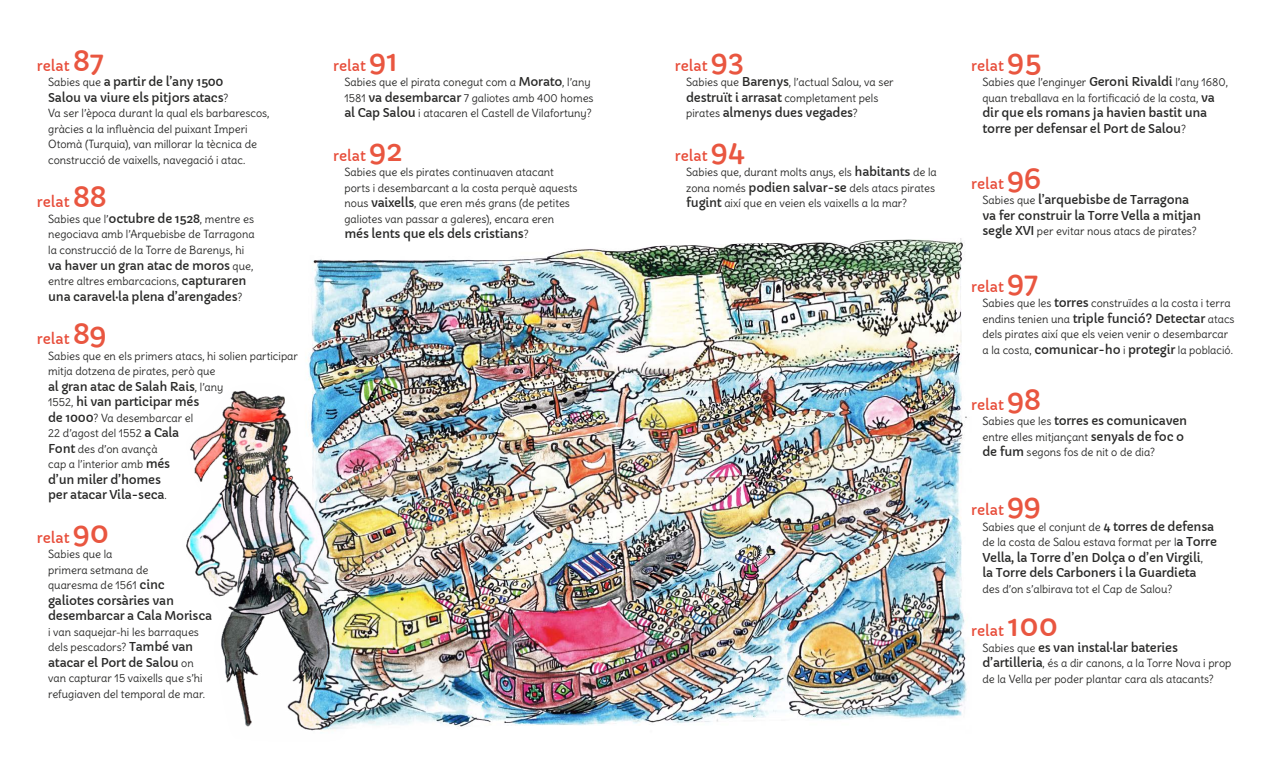
<style>
.page{position:relative;width:1276px;height:769px;background:#fff}
.page>*{position:absolute;margin:0;border:0;box-sizing:border-box;transform-origin:0 0}
.Texts_Pirates{font:14px "Capriola";color:#e74b38}
.Texts_Pirates-2{font:12px/15.5px "Capriola";letter-spacing:-.02em;color:#282827}
.Texts_Pirates-3{font:11px/15.5px "Delius";color:#282827}
.s1{font-size:29px;color:#e95640}
.s2{font-family:"Delius";font-size:11px}
.s3{font-family:"Capriola";font-size:12px}
</style>
<div class="page">
<img style="left:308px;top:238px;width:659px;height:489px">
<img style="left:186px;top:382px;width:170px;height:349px">
<p class="Texts_Pirates" style="left:37px;top:57px;width:69px">relat <span class="s1">87</span></p>
<p class="Texts_Pirates-2" style="left:48px;top:74px;width:182px"><span class="s2">Sabies que</span> a partir de l’any 1500<br>Salou va viure els pitjors atacs<span class="s2">?</span></p>
<p class="Texts_Pirates-3" style="left:48px;top:106px;width:223px">Va ser l’època durant la qual els barbarescos, gràcies a la influència del puixant Imperi Otomà (Turquia), van millorar la tècnica de construcció de vaixells, navegació i atac.</p>
<p class="Texts_Pirates" style="left:37px;top:194px;width:71px">relat <span class="s1">88</span></p>
<p class="Texts_Pirates-3" style="left:48px;top:211px;width:208px;text-align:justify">Sabies que l’<span class="s3">octubre de 1528</span>, mentre es negociava amb l’Arquebisbe de Tarragona la construcció de la Torre de Barenys, hi</p>
<p class="Texts_Pirates-2" style="left:48px;top:257px;width:207px">va haver un gran atac de moros <span class="s2">que,</span></p>
<p class="Texts_Pirates-3" style="left:48px;top:273px;width:200px">entre altres embarcacions, <span class="s3">capturaren</span></p>
<p class="Texts_Pirates-2" style="left:48px;top:288px;width:196px">una caravel·la plena d’arengades<span class="s2">?</span></p>
<p class="Texts_Pirates" style="left:37px;top:330px;width:71px">relat <span class="s1">89</span></p>
<p class="Texts_Pirates-3" style="left:48px;top:348px;width:251px">Sabies que en els primers atacs, hi solien participar mitja dotzena de pirates, però que</p>
<p class="Texts_Pirates-2" style="left:48px;top:378px;width:177px">al gran atac de Salah Rais<span class="s2">, l’any<br>1552,</span> hi van participar més</p>
<p class="Texts_Pirates-3" style="left:48px;top:410px;width:147px"><span class="s3">de 1000</span>? Va desembarcar el<br>22 d’agost del 1552 <span class="s3">a Cala<br>Font</span> des d’on avançà<br>cap a l’interior amb <span class="s3">més</span></p>
<p class="Texts_Pirates-2" style="left:48px;top:471px;width:120px">d’un miler d’homes per atacar Vila-seca<span class="s2">.</span></p>
<p class="Texts_Pirates" style="left:37px;top:529px;width:74px">relat <span class="s1">90</span></p>
<p class="Texts_Pirates-3" style="left:48px;top:546px;width:118px">Sabies que la<br>primera setmana de quaresma de 1561 <span class="s3">cinc</span></p>
<p class="Texts_Pirates-2" style="left:48px;top:592px;width:165px">galiotes corsàries van desembarcar a Cala Morisca</p>
<p class="Texts_Pirates-3" style="left:48px;top:624px;width:152px">i van saquejar-hi les barraques dels pescadors? <span class="s3">També van</span></p>
<p class="Texts_Pirates-2" style="left:48px;top:654px;width:147px">atacar el Port de Salou <span class="s2">on</span></p>
<p class="Texts_Pirates-3" style="left:48px;top:670px;width:158px">van capturar 15 vaixells que s’hi refugiaven del temporal de mar.</p>
<p class="Texts_Pirates" style="left:333px;top:57px;width:67px">relat <span class="s1">91</span></p>
<p class="Texts_Pirates-3" style="left:344px;top:75px;width:251px">Sabies que el pirata conegut com a <span class="s3">Morato</span>, l’any<br>1581 <span class="s3">va desembarcar</span> 7 galiotes amb 400 homes <span class="s3">al Cap Salou</span> i atacaren el Castell de Vilafortuny?</p>
<p class="Texts_Pirates" style="left:333px;top:147px;width:71px">relat <span class="s1">92</span></p>
<p class="Texts_Pirates-3" style="left:344px;top:165px;width:234px">Sabies que els pirates continuaven atacant ports i desembarcant a la costa perquè aquests nous <span class="s3">vaixells</span>, que eren més grans (de petites galiotes van passar a galeres), encara eren</p>
<p class="Texts_Pirates-2" style="left:344px;top:226px;width:186px">més lents que els dels cristians<span class="s2">?</span></p>
<p class="Texts_Pirates" style="left:675px;top:57px;width:71px">relat <span class="s1">93</span></p>
<p class="Texts_Pirates-3" style="left:686px;top:75px;width:209px">Sabies que <span class="s3">Barenys</span>, l’actual Salou, va ser</p>
<p class="Texts_Pirates-2" style="left:686px;top:90px;width:194px">destruït i arrasat <span class="s2">completament pels pirates</span> almenys dues vegades<span class="s2">?</span></p>
<p class="Texts_Pirates" style="left:675px;top:147px;width:71px">relat <span class="s1">94</span></p>
<p class="Texts_Pirates-3" style="left:686px;top:165px;width:252px">Sabies que, durant molts anys, els <span class="s3">habitants</span> de la zona només <span class="s3">podien salvar-se</span> dels atacs pirates <span class="s3">fugint</span> així que en veien els vaixells a la mar?</p>
<p class="Texts_Pirates" style="left:971px;top:57px;width:71px">relat <span class="s1">95</span></p>
<p class="Texts_Pirates-3" style="left:982px;top:75px;width:247px">Sabies que l’enginyer <span class="s3">Geroni Rivaldi</span> l’any 1680, quan treballava en la fortificació de la costa, <span class="s3">va</span></p>
<p class="Texts_Pirates-2" style="left:982px;top:105px;width:226px">dir que els romans ja havien bastit una torre per defensar el Port de Salou<span class="s2">?</span></p>
<p class="Texts_Pirates" style="left:971px;top:175px;width:71px">relat <span class="s1">96</span></p>
<p class="Texts_Pirates-2" style="left:982px;top:192px;width:220px"><span class="s2">Sabies que</span> l’arquebisbe de Tarragona va fer construir la Torre Vella a mitjan</p>
<p class="Texts_Pirates-3" style="left:982px;top:224px;width:216px"><span class="s3">segle XVI</span> per evitar nous atacs de pirates?</p>
<p class="Texts_Pirates" style="left:971px;top:278px;width:69px">relat <span class="s1">97</span></p>
<p class="Texts_Pirates-3" style="left:982px;top:295px;width:250px">Sabies que les <span class="s3">torres</span> construïdes a la costa i terra</p>
<p class="Texts_Pirates-2" style="left:982px;top:310px;width:253px"><span class="s2">endins tenien una</span> triple funció? Detectar <span class="s2">atacs</span></p>
<p class="Texts_Pirates-3" style="left:982px;top:326px;width:252px">dels pirates així que els veien venir o desembarcar a la costa, <span class="s3">comunicar-ho</span> i <span class="s3">protegir</span> la població.</p>
<p class="Texts_Pirates" style="left:971px;top:396px;width:71px">relat <span class="s1">98</span></p>
<p class="Texts_Pirates-2" style="left:982px;top:413px;width:206px"><span class="s2">Sabies que les</span> torres es comunicaven</p>
<p class="Texts_Pirates-3" style="left:982px;top:429px;width:203px">entre elles mitjançant <span class="s3">senyals de foc o de fum</span> segons fos de nit o de dia?</p>
<p class="Texts_Pirates" style="left:971px;top:501px;width:71px">relat <span class="s1">99</span></p>
<p class="Texts_Pirates-3" style="left:982px;top:519px;width:236px">Sabies que el conjunt de <span class="s3">4 torres de defensa </span>de la costa de Salou estava format per l<span class="s3">a Torre</span></p>
<p class="Texts_Pirates-2" style="left:982px;top:549px;width:222px">Vella, la Torre d’en Dolça o d’en Virgili<span class="s2">, </span>la Torre dels Carboners i la Guardieta</p>
<p class="Texts_Pirates-3" style="left:982px;top:581px;width:191px">des d’on s’albirava tot el Cap de Salou?</p>
<p class="Texts_Pirates" style="left:971px;top:622px;width:88px">relat <span class="s1">100</span></p>
<p class="Texts_Pirates-2" style="left:982px;top:639px;width:197px"><span class="s2">Sabies que</span> es van instal·lar bateries</p>
<p class="Texts_Pirates-3" style="left:982px;top:655px;width:250px"><span class="s3">d’artilleria</span>, és a dir canons, a la Torre Nova i prop de la Vella per poder plantar cara als atacants?</p>
</div>
